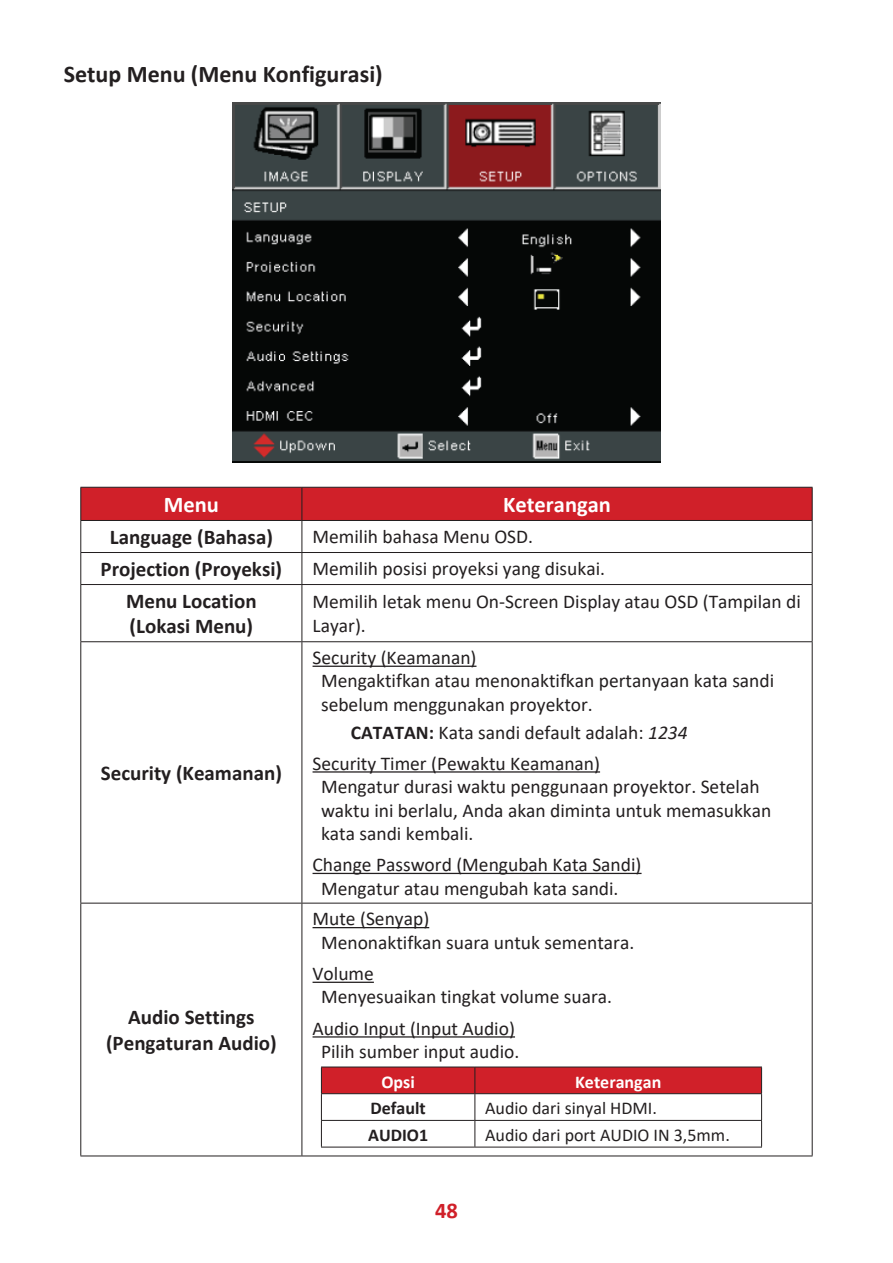
<style>
.page{position:relative;width:893px;height:1263px;background:#fff}
.page>*{position:absolute;margin:0;border:0;box-sizing:border-box;transform-origin:0 0}
.t1{font:700 24px "Calibri";color:#231f20}
.t2{font:700 22.5px "Calibri";color:#fff}
.t3{font:700 22.5px "Calibri";color:#d02029}
.t4{font:700 21px/25.2px "Calibri";color:#231f20}
.t5{font:19.5px/23.4px "Calibri";color:#231f20}
.t6{font:18px "Calibri";color:#231f20}
.t7{font:700 18px "Calibri";color:#fff}
.t8{font:700 18px "Calibri";color:#231f20}
.s1{font-weight:700}
.s2{font-style:italic}
</style>
<div class="page">
<img style="left:232px;top:103px;width:429px;height:360px">
<div style="left:81px;top:488px;width:731px;height:32px;background:#d02029"></div>
<hr style="left:80px;top:521px;width:1px;height:31px;background:#231f20">
<hr style="left:302px;top:521px;width:1px;height:31px;background:#231f20">
<hr style="left:812px;top:521px;width:1px;height:31px;background:#231f20">
<hr style="left:80px;top:552px;width:222px;height:1px;background:#231f20">
<hr style="left:80px;top:553px;width:1px;height:31px;background:#231f20">
<hr style="left:302px;top:552px;width:511px;height:1px;background:#231f20">
<hr style="left:302px;top:553px;width:1px;height:31px;background:#231f20">
<hr style="left:812px;top:553px;width:1px;height:31px;background:#231f20">
<hr style="left:80px;top:584px;width:222px;height:1px;background:#231f20">
<hr style="left:80px;top:585px;width:1px;height:56px;background:#231f20">
<hr style="left:302px;top:584px;width:511px;height:1px;background:#231f20">
<hr style="left:302px;top:585px;width:1px;height:56px;background:#231f20">
<hr style="left:812px;top:585px;width:1px;height:56px;background:#231f20">
<hr style="left:80px;top:641px;width:222px;height:1px;background:#231f20">
<hr style="left:80px;top:642px;width:1px;height:261px;background:#231f20">
<hr style="left:302px;top:641px;width:511px;height:1px;background:#231f20">
<hr style="left:302px;top:642px;width:1px;height:261px;background:#231f20">
<hr style="left:812px;top:642px;width:1px;height:261px;background:#231f20">
<hr style="left:80px;top:903px;width:222px;height:1px;background:#231f20">
<hr style="left:80px;top:903px;width:1px;height:252px;background:#231f20">
<hr style="left:302px;top:903px;width:511px;height:1px;background:#231f20">
<hr style="left:302px;top:903px;width:1px;height:252px;background:#231f20">
<hr style="left:812px;top:903px;width:1px;height:252px;background:#231f20">
<hr style="left:80px;top:1155px;width:222px;height:1px;background:#231f20">
<hr style="left:302px;top:1155px;width:511px;height:1px;background:#231f20">
<hr style="left:80px;top:487px;width:222px;height:1px;background:#231f20">
<hr style="left:80px;top:488px;width:1px;height:32px;background:#231f20">
<hr style="left:302px;top:487px;width:511px;height:1px;background:#231f20">
<hr style="left:302px;top:488px;width:1px;height:32px;background:#231f20">
<hr style="left:812px;top:488px;width:1px;height:32px;background:#231f20">
<hr style="left:80px;top:520px;width:222px;height:1px;background:#231f20">
<hr style="left:302px;top:520px;width:511px;height:1px;background:#231f20">
<hr style="left:313px;top:666px;width:163px;height:1px;background:#231f20">
<hr style="left:313px;top:771px;width:287px;height:2px;background:#231f20">
<hr style="left:313px;top:873px;width:329px;height:1px;background:#231f20">
<hr style="left:313px;top:927px;width:116px;height:1px;background:#231f20">
<hr style="left:313px;top:982px;width:61px;height:1px;background:#231f20">
<hr style="left:313px;top:1036px;width:202px;height:1px;background:#231f20">
<svg style="left:321px;top:1067px;width:441px;height:80px"></svg>
<hr style="left:321px;top:1147px;width:154px;height:1px;background:#231f20">
<hr style="left:475px;top:1147px;width:287px;height:1px;background:#231f20">
<p class="t1" style="left:64px;top:57px;width:320px">Setup Menu (Menu Konfigurasi)</p>
<p class="t2" style="left:164px;top:489px;width:57px">Menu</p>
<p class="t2" style="left:503px;top:489px;width:109px">Keterangan</p>
<p class="t4" style="left:110px;top:524px;width:165px">Language (Bahasa)</p>
<p class="t5" style="left:313px;top:525px;width:222px">Memilih bahasa Menu OSD.</p>
<p class="t4" style="left:101px;top:556px;width:183px">Projection (Proyeksi)</p>
<p class="t5" style="left:313px;top:557px;width:294px">Memilih posisi proyeksi yang disukai.</p>
<p class="t4" style="left:126px;top:588px;width:132px">Menu Location (Lokasi Menu)</p>
<p class="t5" style="left:313px;top:590px;width:490px">Memilih letak menu On-Screen Display atau OSD (Tampilan di<br>Layar).</p>
<p class="t4" style="left:101px;top:760px;width:183px">Security (Keamanan)</p>
<p class="t4" style="left:106px;top:1004px;width:172px;text-align:center">Audio Settings (Pengaturan Audio)</p>
<p class="t5" style="left:321px;top:645px;width:455px;text-indent:-9px">Security (Keamanan)<br>Mengaktifkan atau menonaktifkan pertanyaan kata sandi sebelum menggunakan proyektor.</p>
<p class="t5" style="left:313px;top:716px;width:377px;line-height:31.2px;text-indent:38px"><span class="s1">CATATAN:</span> Kata sandi default adalah: <span class="s2">1234<br></span>Security Timer (Pewaktu Keamanan)</p>
<p class="t5" style="left:321px;top:774px;width:452px">Mengatur durasi waktu penggunaan proyektor. Setelah waktu ini berlalu, Anda akan diminta untuk memasukkan kata sandi kembali.</p>
<p class="t5" style="left:321px;top:852px;width:322px;text-indent:-9px">Change Password (Mengubah Kata Sandi)<br>Mengatur atau mengubah kata sandi.</p>
<p class="t5" style="left:321px;top:907px;width:315px;text-indent:-9px">Mute (Senyap)<br>Menonaktifkan suara untuk sementara.</p>
<p class="t5" style="left:321px;top:961px;width:293px;text-indent:-9px">Volume<br>Menyesuaikan tingkat volume suara.</p>
<p class="t5" style="left:313px;top:1016px;width:208px;text-align:center">Audio Input (Input Audio)<br>Pilih sumber input audio.</p>
<p class="t7" style="left:381px;top:1069px;width:35px">Opsi</p>
<p class="t7" style="left:575px;top:1069px;width:88px">Keterangan</p>
<p class="t8" style="left:370px;top:1096px;width:57px">Default</p>
<p class="t6" style="left:485px;top:1096px;width:173px">Audio dari sinyal HDMI.</p>
<p class="t8" style="left:368px;top:1122px;width:62px">AUDIO1</p>
<p class="t6" style="left:485px;top:1122px;width:246px">Audio dari port AUDIO IN 3,5mm.</p>
<p class="t3" style="left:435px;top:1194px;width:24px">48</p>
</div>
